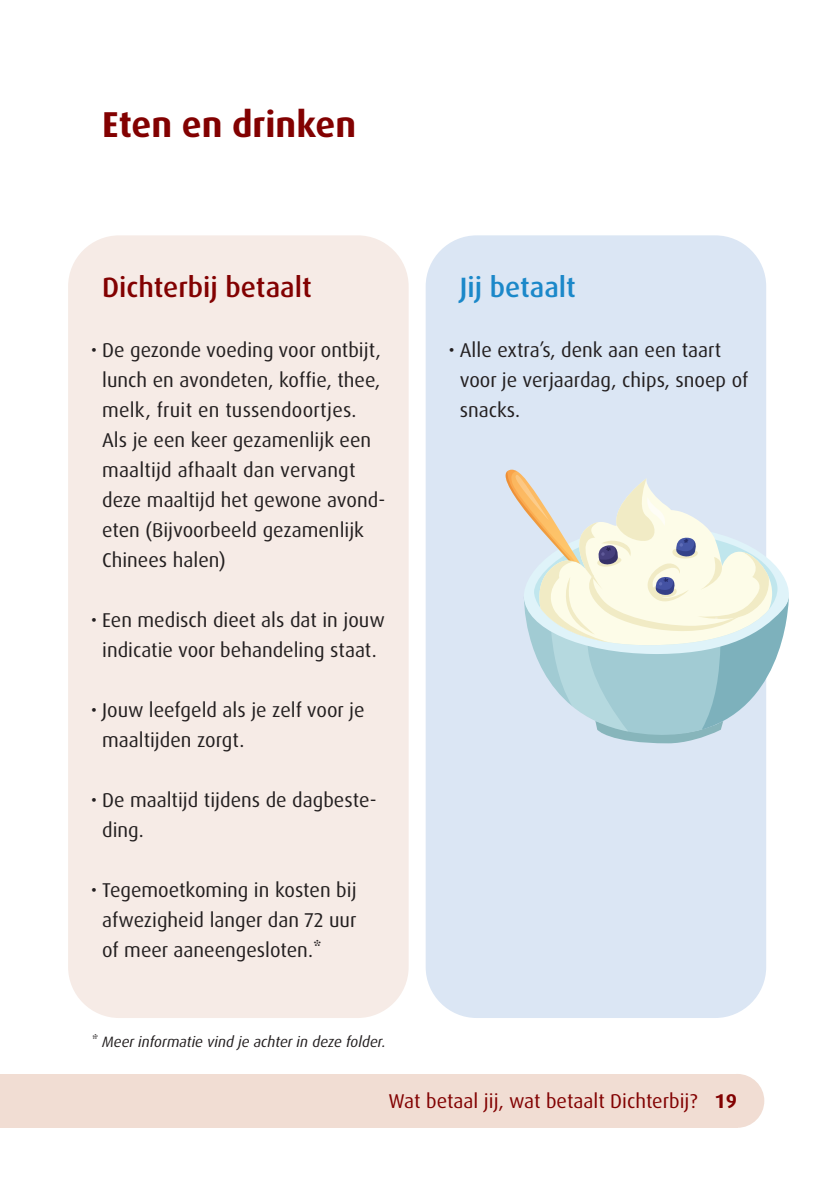
<style>
.page{position:relative;width:840px;height:1191px;background:#fff}
.page>*{position:absolute;margin:0;border:0;box-sizing:border-box;transform-origin:0 0}
.tussenkopje{font:700 36px "Dax Pro";color:#820101}
.tussenkopje-2{font:500 28px "Dax Pro";color:#820101}
.tussenkopje-3{font:500 28px "Dax Pro";color:#1b88c9}
.broodtekst{font:20px/30px "Dax Pro";color:#231f20}
.t1{font:20px "Dax Pro";color:#820101}
.tussenkopje-4{font:italic 15px "Dax Pro";color:#231f20}
.s1{font-weight:700}
</style>
<div class="page">
<div style="left:0;top:1074px;width:736px;height:53px;background:#f1ddd3"></div>
<div style="left:710px;top:1074px;width:53px;height:53px;background:#f1ddd3;border-radius:50%"></div>
<div style="left:68px;top:235px;width:340px;height:783px;background:#f6ebe6;border-radius:51px"></div>
<div style="left:425px;top:235px;width:340px;height:783px;background:#dbe6f4;border-radius:51px"></div>
<svg style="left:505px;top:470px;width:284px;height:273px"></svg>
<p class="tussenkopje" style="left:102px;top:100px;width:255px">Eten en drinken</p>
<p class="tussenkopje-2" style="left:102px;top:269px;width:211px">Dichterbij betaalt</p>
<p class="broodtekst" style="left:102px;top:335px;width:284px;text-indent:-11px">• De gezonde voeding voor ontbijt, lunch en avondeten, koffie, thee, melk, fruit en tussendoortjes.<br>Als je een keer gezamenlijk een maaltijd afhaalt dan vervangt deze maaltijd het gewone avond&shy;eten (Bijvoorbeeld gezamenlijk<br>Chinees halen)</p>
<p class="broodtekst" style="left:91px;top:605px;width:295px;text-align:center">• Een medisch dieet als dat in jouw indicatie voor behandeling staat.</p>
<p class="broodtekst" style="left:102px;top:695px;width:264px;text-indent:-11px">• Jouw leefgeld als je zelf voor je maaltijden zorgt.</p>
<p class="broodtekst" style="left:102px;top:785px;width:276px;text-indent:-11px">• De maaltijd tijdens de dagbeste&shy;ding.</p>
<p class="broodtekst" style="left:102px;top:875px;width:256px;text-align:justify;text-indent:-11px">• Tegemoetkoming in kosten bij afwezigheid langer dan 72 uur of meer aaneengesloten.*</p>
<p class="tussenkopje-4" style="left:91px;top:1032px;width:296px">* Meer informatie vind je achter in deze folder.</p>
<p class="tussenkopje-3" style="left:459px;top:269px;width:118px">Jij betaalt</p>
<p class="broodtekst" style="left:459px;top:335px;width:290px;text-indent:-11px">• Alle extra’s, denk aan een taart voor je verjaardag, chips, snoep of snacks.</p>
<p class="t1" style="left:388px;top:1087px;width:350px">Wat betaal jij, wat betaalt Dichterbij? <span class="s1">19</span></p>
</div>
